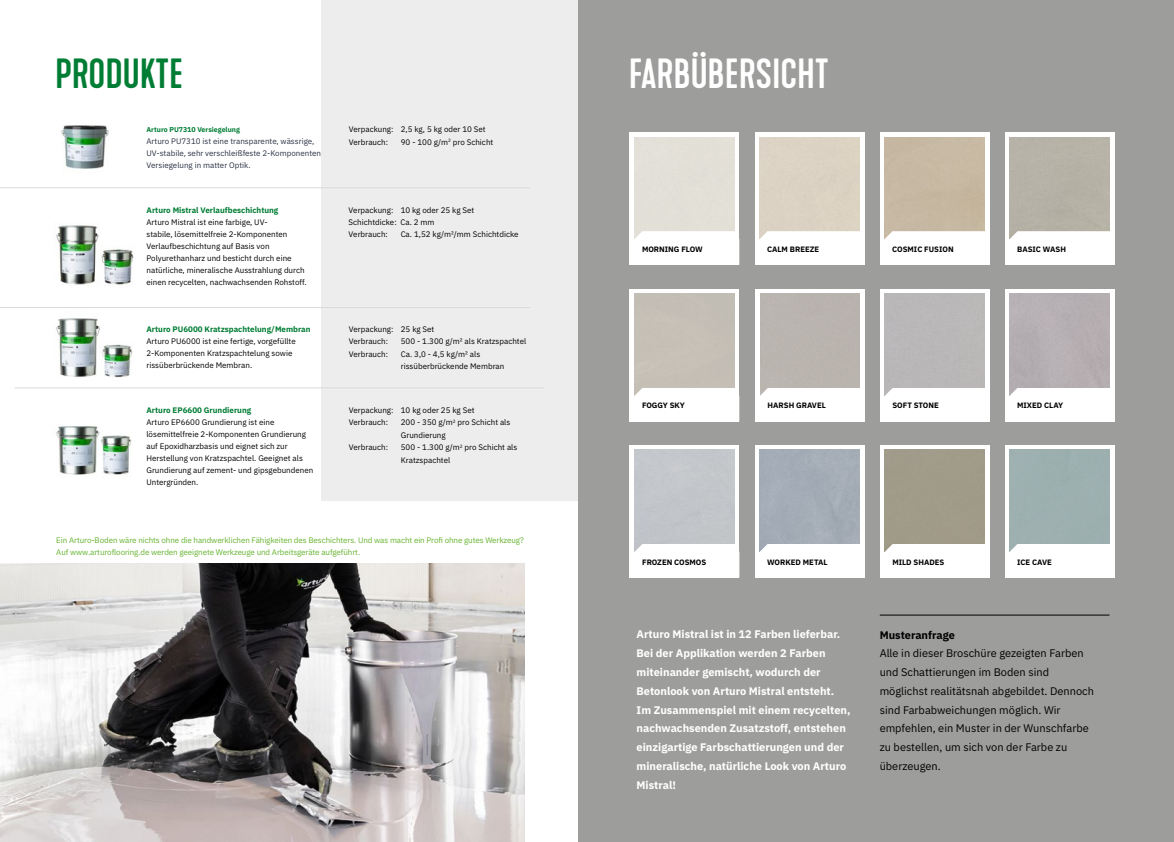
<style>
.page{position:relative;width:1174px;height:842px;background:#fff}
.page>*{position:absolute;margin:0;border:0;box-sizing:border-box;transform-origin:0 0}
.t1{font:500 39.4px "Kapra Neue";color:#fff}
.t2{font:500 39.4px "Kapra Neue";color:#007d34}
.t3{font:700 11px/18.8px "IBM Plex Sans";color:#fff}
.t4{font:11px/18.8px "IBM Plex Sans";color:#000}
.t5{font:700 11px "IBM Plex Sans";color:#000}
.t6{font:8px/12px "IBM Plex Sans";color:#000}
.t7{font:8px/12px "IBM Plex Sans";letter-spacing:-.01em;color:#65b32e}
.t8{font:8px/12px "IBM Plex Sans";color:#2b3244}
.t9{font:700 8px "IBM Plex Sans";color:#007d34}
.t10{font:700 7.8px "IBM Plex Sans";color:#000}
.t11{font:700 7px "IBM Plex Sans";color:#007d34}
</style>
<div class="page">
<img style="left:0;top:563px;width:524px;height:279px">
<div style="left:321px;top:0;width:274px;height:501px;background:#ededed"></div>
<img style="left:61px;top:125px;width:48px;height:44px">
<img style="left:56px;top:318px;width:77px;height:60px">
<hr style="left:0;top:187px;width:530px;height:1px;background:#dadada">
<hr style="left:0;top:307px;width:530px;height:1px;background:#dadada">
<img style="left:56px;top:225px;width:78px;height:60px">
<img style="left:56px;top:426px;width:76px;height:49px">
<hr style="left:15px;top:388px;width:529px;height:1px;background:#dadada">
<div style="left:578px;top:0;width:596px;height:842px;background:#9d9d9c"></div>
<svg style="left:755px;top:445px;width:109px;height:132px;background:#eef0f1"></svg>
<div style="left:760px;top:450px;width:99px;height:94px;background:#a4acb6"></div>
<div style="left:760px;top:544px;width:104px;height:33px;background:#fff"></div>
<svg style="left:754px;top:132px;width:110px;height:133px;background:#e5dfd4"></svg>
<svg style="left:760px;top:231px;width:100px;height:8px"></svg>
<svg style="left:629px;top:132px;width:110px;height:133px;background:#ebe9e3"></svg>
<svg style="left:634px;top:231px;width:100px;height:8px"></svg>
<svg style="left:879px;top:132px;width:110px;height:133px;background:#d7cdbe"></svg>
<svg style="left:885px;top:231px;width:100px;height:8px"></svg>
<svg style="left:629px;top:289px;width:110px;height:132px;background:#d8d4ce"></svg>
<svg style="left:634px;top:388px;width:8px;height:8px"></svg>
<svg style="left:880px;top:289px;width:109px;height:132px;background:#f2f2f2"></svg>
<div style="left:885px;top:294px;width:99px;height:94px;background:#bab7b8"></div>
<div style="left:885px;top:388px;width:104px;height:33px;background:#fff"></div>
<svg style="left:755px;top:289px;width:110px;height:132px;background:#d1cdca"></svg>
<svg style="left:760px;top:388px;width:8px;height:8px"></svg>
<svg style="left:1004px;top:289px;width:110px;height:132px;background:#cdc8cb"></svg>
<svg style="left:1009px;top:388px;width:9px;height:8px"></svg>
<svg style="left:629px;top:445px;width:110px;height:132px;background:#d6d8db"></svg>
<svg style="left:634px;top:544px;width:9px;height:8px"></svg>
<svg style="left:1004px;top:445px;width:110px;height:132px;background:#bdc9c9"></svg>
<svg style="left:1009px;top:544px;width:9px;height:8px"></svg>
<hr style="left:879px;top:615px;width:230px;height:1px;background:#000">
<svg style="left:1004px;top:132px;width:110px;height:133px;background:#cbc8c0"></svg>
<svg style="left:1010px;top:231px;width:100px;height:8px"></svg>
<svg style="left:880px;top:445px;width:109px;height:132px;background:#eeece9"></svg>
<div style="left:885px;top:450px;width:99px;height:94px;background:#a19b89"></div>
<div style="left:885px;top:544px;width:104px;height:33px;background:#fff"></div>
<h1 class="t2" style="left:55px;top:50px;width:129px">PRODUKTE</h1>
<p class="t11" style="left:146px;top:124px;width:95px">Arturo PU7310 Versiegelung</p>
<p class="t8" style="left:146px;top:134px;width:176px">Arturo PU7310 ist eine transparente, wässrige,<br>UV-stabile, sehr verschleißfeste 2-Komponenten<br>Versiegelung in matter Optik.</p>
<p class="t9" style="left:146px;top:204px;width:133px">Arturo Mistral Verlaufbeschichtung</p>
<p class="t6" style="left:146px;top:216px;width:162px">Arturo Mistral ist eine farbige, UV-<br>stabile, lösemittelfreie 2-Komponenten Verlaufbeschichtung auf Basis von Polyurethanharz und besticht durch eine natürliche, mineralische Ausstrahlung durch einen recycelten, nachwachsenden Rohstoff.</p>
<p class="t9" style="left:146px;top:323px;width:165px">Arturo PU6000 Kratzspachtelung/Membran</p>
<p class="t6" style="left:146px;top:334px;width:151px">Arturo PU6000 ist eine fertige, vorgefüllte<br>2-Komponenten Kratzspachtelung sowie rissüberbrückende Membran.</p>
<p class="t9" style="left:146px;top:404px;width:106px">Arturo EP6600 Grundierung</p>
<p class="t6" style="left:146px;top:416px;width:168px">Arturo EP6600 Grundierung ist eine lösemittelfreie 2-Komponenten Grundierung auf Epoxidharzbasis und eignet sich zur Herstellung von Kratzspachtel. Geeignet als Grundierung auf zement- und gipsgebundenen Untergründen.</p>
<p class="t6" style="left:349px;top:122px;width:138px;line-height:13px">Verpackung: 2,5 kg, 5 kg oder 10 Set<br>Verbrauch:</p>
<p class="t6" style="left:401px;top:135px;width:94px">90 - 100 g/m<sup>2</sup> pro Schicht</p>
<p class="t6" style="left:349px;top:204px;width:127px">Verpackung: 10 kg oder 25 kg Set<br>Schichtdicke: Ca. 2 mm<br>Verbrauch:</p>
<p class="t6" style="left:401px;top:228px;width:119px">Ca. 1,52 kg/m²/mm Schichtdicke</p>
<p class="t6" style="left:349px;top:322px;width:87px">Verpackung: 25 kg Set<br>Verbrauch:</p>
<p class="t6" style="left:401px;top:334px;width:127px">500 - 1.300 g/m² als Kratzspachtel</p>
<p class="t6" style="left:349px;top:347px;width:41px">Verbrauch:</p>
<p class="t6" style="left:401px;top:347px;width:105px;line-height:12.5px">Ca. 3,0 - 4,5 kg/m² als rissüberbrückende Membran</p>
<p class="t6" style="left:349px;top:404px;width:127px">Verpackung: 10 kg oder 25 kg Set<br>Verbrauch:</p>
<p class="t6" style="left:401px;top:415px;width:111px;line-height:13px">200 - 350 g/m<sup>2</sup> pro Schicht als<br>Grundierung</p>
<p class="t6" style="left:349px;top:441px;width:41px">Verbrauch:</p>
<p class="t6" style="left:401px;top:440px;width:118px;line-height:13px">500 - 1.300 g/m<sup>2</sup> pro Schicht als<br>Kratzspachtel</p>
<p class="t7" style="left:56px;top:534px;width:469px">Ein Arturo-Boden wäre nichts ohne die handwerklichen Fähigkeiten des Beschichters. Und was macht ein Profi ohne gutes Werkzeug?<br>Auf www.arturoflooring.de werden geeignete Werkzeuge und Arbeitsgeräte aufgeführt.</p>
<h1 class="t1" style="left:629px;top:50px;width:201px">FARBÜBERSICHT</h1>
<p class="t10" style="left:642px;top:243px;width:62px">MORNING FLOW</p>
<p class="t10" style="left:767px;top:243px;width:54px">CALM BREEZE</p>
<p class="t10" style="left:892px;top:243px;width:63px">COSMIC FUSION</p>
<p class="t10" style="left:1017px;top:243px;width:50px">BASIC WASH</p>
<p class="t10" style="left:642px;top:399px;width:44px">FOGGY SKY</p>
<p class="t10" style="left:767px;top:399px;width:60px">HARSH GRAVEL</p>
<p class="t10" style="left:892px;top:399px;width:48px">SOFT STONE</p>
<p class="t10" style="left:1017px;top:399px;width:48px">MIXED CLAY</p>
<p class="t10" style="left:642px;top:555px;width:66px">FROZEN COSMOS</p>
<p class="t10" style="left:1017px;top:555px;width:36px">ICE CAVE</p>
<p class="t10" style="left:767px;top:555px;width:62px">WORKED METAL</p>
<p class="t10" style="left:892px;top:555px;width:54px">MILD SHADES</p>
<p class="t3" style="left:636px;top:624px;width:215px">Arturo Mistral ist in 12 Farben lieferbar.<br>Bei der Applikation werden 2 Farben miteinander gemischt, wodurch der Betonlook von Arturo Mistral entsteht.<br>Im Zusammenspiel mit einem recycelten, nachwachsenden Zusatzstoff, entstehen einzigartige Farbschattierungen und der mineralische, natürliche Look von Arturo Mistral!</p>
<h2 class="t5" style="left:879px;top:626px;width:77px">Musteranfrage</h2>
<p class="t4" style="left:879px;top:643px;width:216px">Alle in dieser Broschüre gezeigten Farben und Schattierungen im Boden sind möglichst realitätsnah abgebildet. Dennoch sind Farbabweichungen möglich. Wir empfehlen, ein Muster in der Wunschfarbe zu bestellen, um sich von der Farbe zu überzeugen.</p>
</div>
